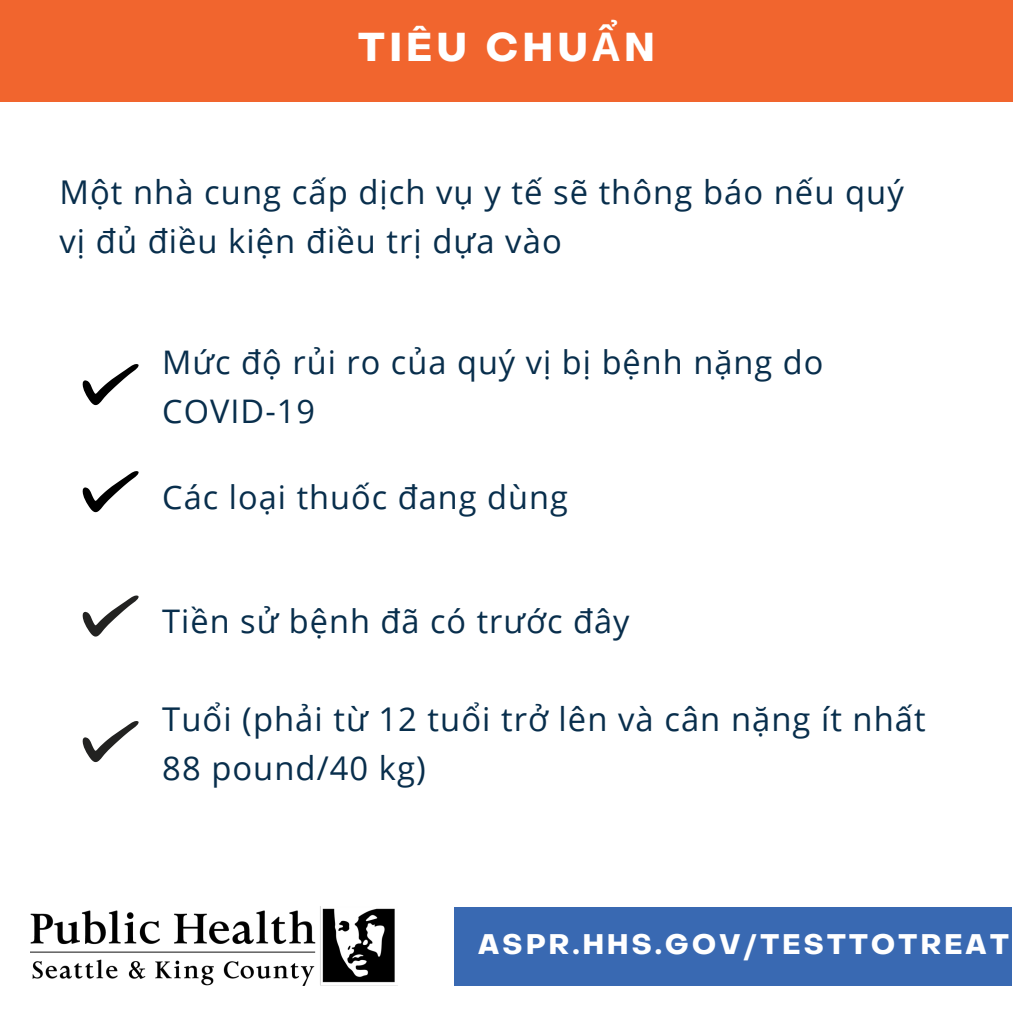
<style>
.page{position:relative;width:1013px;height:1013px;background:#fff}
.page>*{position:absolute;margin:0;border:0;box-sizing:border-box;transform-origin:0 0}
.t1{font:700 39.5px "Object Sans";letter-spacing:.12em;color:#fff}
.t2{font:32.75px/49.8px "Open Sans";letter-spacing:.035em;color:#082e4c}
.t3{font:32.5px/49.8px "Open Sans";letter-spacing:.035em;color:#082e4c}
.t4{font:700 27.75px "Object Sans";letter-spacing:.12em;color:#fff}
.s1{font-family:"Noto Sans"}
</style>
<div class="page">
<img style="left:30px;top:906px;width:365px;height:79px">
<div style="left:0;top:0;width:1012px;height:101px;background:#f1652e"></div>
<div style="left:455px;top:906px;width:556px;height:79px;background:#3969b2"></div>
<svg style="left:82px;top:364px;width:57px;height:42px"></svg>
<svg style="left:82px;top:471px;width:57px;height:42px"></svg>
<svg style="left:82px;top:595px;width:57px;height:42px"></svg>
<svg style="left:82px;top:721px;width:57px;height:42px"></svg>
<p class="t1" style="left:358px;top:31px;width:298px">TIÊU CHU<span class="s1">Ẩ</span>N</p>
<p class="t2" style="left:60px;top:166px;width:837px">Một nhà cung cấp dịch vụ y tế sẽ thông báo nếu quý vị đủ điều kiện điều trị dựa vào</p>
<p class="t3" style="left:162px;top:336px;width:662px">Mức độ rủi ro của quý vị bị bệnh nặng do<br>COVID-19</p>
<p class="t3" style="left:162px;top:471px;width:407px">Các loại thuốc đang dùng</p>
<p class="t3" style="left:162px;top:595px;width:469px">Tiền sử bệnh đã có trước đây</p>
<p class="t2" style="left:162px;top:693px;width:765px">Tuổi (phải từ 12 tuổi trở lên và cân nặng ít nhất<br>88 pound/40 kg)</p>
<p class="t4" style="left:478px;top:933px;width:532px">ASPR.HHS.GOV/TESTTOTREAT</p>
</div>
